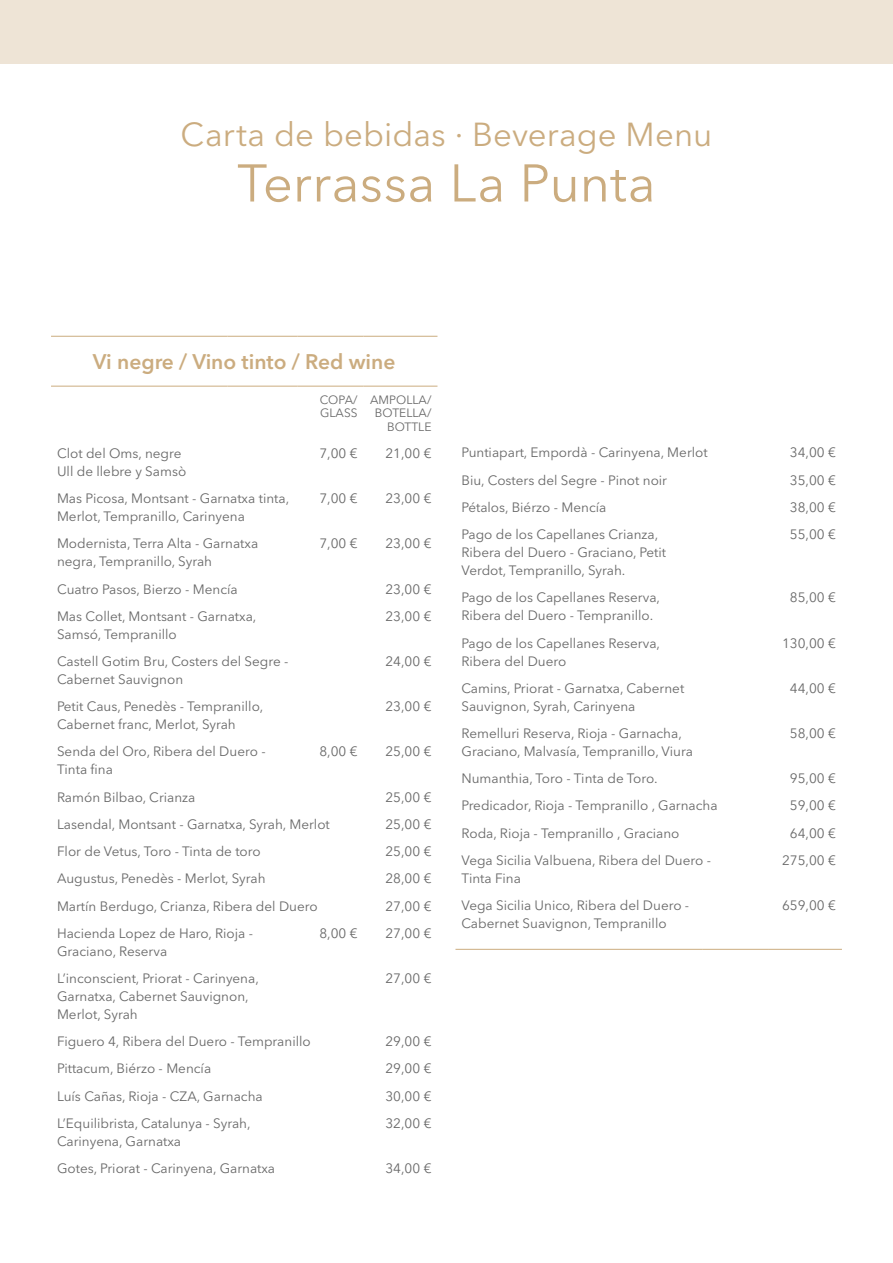
<style>
.page{position:relative;width:893px;height:1263px;background:#fff}
.page>*{position:absolute;margin:0;border:0;box-sizing:border-box;transform-origin:0 0}
.t1{font:52.5px "Avenir Next LT Pro";letter-spacing:.005em;color:#cbac7f}
.t2{font:33px "Avenir Next LT Pro";color:#cbac7f}
.t3{font:600 21px "Avenir Next LT Pro";color:#cbac7f}
.t4{font:13.5px/18px "Avenir Next LT Pro";color:#686868}
.t5{font:12px/13.5px "Avenir Next LT Pro";color:#686868}
</style>
<div class="page">
<div style="left:0;top:0;width:893px;height:64px;background:#eee4d6"></div>
<hr style="left:51px;top:336px;width:176px;height:1px;background:#cbac7f">
<hr style="left:227px;top:336px;width:71px;height:1px;background:#cbac7f">
<hr style="left:298px;top:336px;width:66px;height:1px;background:#cbac7f">
<hr style="left:364px;top:336px;width:73px;height:1px;background:#cbac7f">
<hr style="left:51px;top:386px;width:176px;height:1px;background:#cbac7f">
<hr style="left:227px;top:386px;width:71px;height:1px;background:#cbac7f">
<hr style="left:298px;top:386px;width:66px;height:1px;background:#cbac7f">
<hr style="left:364px;top:386px;width:73px;height:1px;background:#cbac7f">
<hr style="left:455px;top:949px;width:177px;height:1px;background:#cbac7f">
<hr style="left:632px;top:949px;width:70px;height:1px;background:#cbac7f">
<hr style="left:702px;top:949px;width:66px;height:1px;background:#cbac7f">
<hr style="left:768px;top:949px;width:74px;height:1px;background:#cbac7f">
<h2 class="t2" style="left:181px;top:115px;width:533px">Carta de bebidas · Beverage Menu</h2>
<h1 class="t1" style="left:237px;top:152px;width:420px">Terrassa La Punta</h1>
<h3 class="t3" style="left:93px;top:349px;width:304px">Vi negre / Vino tinto / Red wine</h3>
<p class="t5" style="left:320px;top:393px;width:39px">COPA/<br>GLASS</p>
<p class="t5" style="left:370px;top:393px;width:63px;text-align:right">AMPOLLA/<br>BOTELLA/<br>BOTTLE</p>
<p class="t4" style="left:57px;top:444px;width:131px">Clot del Oms, negre<br>Ull de llebre y Samsò</p>
<p class="t4" style="left:319px;top:444px;width:40px">7,00 €</p>
<p class="t4" style="left:385px;top:444px;width:48px">21,00 €</p>
<p class="t4" style="left:57px;top:489px;width:234px">Mas Picosa, Montsant - Garnatxa tinta,<br>Merlot, Tempranillo, Carinyena</p>
<p class="t4" style="left:319px;top:489px;width:40px">7,00 €</p>
<p class="t4" style="left:385px;top:489px;width:48px">23,00 €</p>
<p class="t4" style="left:57px;top:535px;width:203px">Modernista, Terra Alta - Garnatxa negra, Tempranillo, Syrah</p>
<p class="t4" style="left:319px;top:535px;width:40px">7,00 €</p>
<p class="t4" style="left:385px;top:535px;width:48px">23,00 €</p>
<p class="t4" style="left:57px;top:580px;width:182px">Cuatro Pasos, Bierzo - Mencía</p>
<p class="t4" style="left:385px;top:580px;width:48px">23,00 €</p>
<p class="t4" style="left:57px;top:607px;width:201px">Mas Collet, Montsant - Garnatxa,<br>Samsó, Tempranillo</p>
<p class="t4" style="left:385px;top:607px;width:48px">23,00 €</p>
<p class="t4" style="left:57px;top:652px;width:233px">Castell Gotim Bru, Costers del Segre -<br>Cabernet Sauvignon</p>
<p class="t4" style="left:385px;top:652px;width:48px">24,00 €</p>
<p class="t4" style="left:57px;top:697px;width:208px">Petit Caus, Penedès - Tempranillo,<br>Cabernet franc, Merlot, Syrah</p>
<p class="t4" style="left:385px;top:697px;width:48px">23,00 €</p>
<p class="t4" style="left:57px;top:743px;width:210px">Senda del Oro, Ribera del Duero -<br>Tinta fina</p>
<p class="t4" style="left:319px;top:743px;width:40px">8,00 €</p>
<p class="t4" style="left:385px;top:743px;width:48px">25,00 €</p>
<p class="t4" style="left:57px;top:788px;width:140px">Ramón Bilbao, Crianza</p>
<p class="t4" style="left:385px;top:788px;width:48px">25,00 €</p>
<p class="t4" style="left:57px;top:815px;width:274px">Lasendal, Montsant - Garnatxa, Syrah, Merlot</p>
<p class="t4" style="left:385px;top:815px;width:48px">25,00 €</p>
<p class="t4" style="left:57px;top:842px;width:205px">Flor de Vetus, Toro - Tinta de toro</p>
<p class="t4" style="left:385px;top:842px;width:48px">25,00 €</p>
<p class="t4" style="left:57px;top:869px;width:210px">Augustus, Penedès - Merlot, Syrah</p>
<p class="t4" style="left:385px;top:869px;width:48px">28,00 €</p>
<p class="t4" style="left:57px;top:897px;width:262px">Martín Berdugo, Crianza, Ribera del Duero</p>
<p class="t4" style="left:385px;top:897px;width:48px">27,00 €</p>
<p class="t4" style="left:57px;top:924px;width:198px">Hacienda Lopez de Haro, Rioja -<br>Graciano, Reserva</p>
<p class="t4" style="left:319px;top:924px;width:40px">8,00 €</p>
<p class="t4" style="left:385px;top:924px;width:48px">27,00 €</p>
<p class="t4" style="left:57px;top:969px;width:203px">L’inconscient, Priorat - Carinyena,<br>Garnatxa, Cabernet Sauvignon,<br>Merlot, Syrah</p>
<p class="t4" style="left:385px;top:969px;width:48px">27,00 €</p>
<p class="t4" style="left:57px;top:1032px;width:255px">Figuero 4, Ribera del Duero - Tempranillo</p>
<p class="t4" style="left:385px;top:1032px;width:48px">29,00 €</p>
<p class="t4" style="left:57px;top:1060px;width:156px">Pittacum, Biérzo - Mencía</p>
<p class="t4" style="left:385px;top:1060px;width:48px">29,00 €</p>
<p class="t4" style="left:57px;top:1087px;width:207px">Luís Cañas, Rioja - CZA, Garnacha</p>
<p class="t4" style="left:385px;top:1087px;width:48px">30,00 €</p>
<p class="t4" style="left:57px;top:1114px;width:195px">L’Equilibrista, Catalunya - Syrah,<br>Carinyena, Garnatxa</p>
<p class="t4" style="left:385px;top:1114px;width:48px">32,00 €</p>
<p class="t4" style="left:57px;top:1159px;width:220px">Gotes, Priorat - Carinyena, Garnatxa</p>
<p class="t4" style="left:385px;top:1159px;width:48px">34,00 €</p>
<p class="t4" style="left:461px;top:444px;width:248px">Puntiapart, Empordà - Carinyena, Merlot</p>
<p class="t4" style="left:790px;top:444px;width:48px">34,00 €</p>
<p class="t4" style="left:461px;top:471px;width:207px">Biu, Costers del Segre - Pinot noir</p>
<p class="t4" style="left:790px;top:471px;width:48px">35,00 €</p>
<p class="t4" style="left:461px;top:498px;width:146px">Pétalos, Biérzo - Mencía</p>
<p class="t4" style="left:790px;top:498px;width:48px">38,00 €</p>
<p class="t4" style="left:461px;top:525px;width:206px">Pago de los Capellanes Crianza,<br>Ribera del Duero - Graciano, Petit<br>Verdot, Tempranillo, Syrah.</p>
<p class="t4" style="left:790px;top:525px;width:48px">55,00 €</p>
<p class="t4" style="left:461px;top:588px;width:200px">Pago de los Capellanes Reserva,<br>Ribera del Duero - Tempranillo.</p>
<p class="t4" style="left:790px;top:588px;width:48px">85,00 €</p>
<p class="t4" style="left:461px;top:634px;width:200px">Pago de los Capellanes Reserva,<br>Ribera del Duero</p>
<p class="t4" style="left:782px;top:634px;width:55px">130,00 €</p>
<p class="t4" style="left:461px;top:679px;width:224px">Camins, Priorat - Garnatxa, Cabernet<br>Sauvignon, Syrah, Carinyena</p>
<p class="t4" style="left:790px;top:679px;width:48px">44,00 €</p>
<p class="t4" style="left:461px;top:724px;width:233px">Remelluri Reserva, Rioja - Garnacha,<br>Graciano, Malvasía, Tempranillo, Viura</p>
<p class="t4" style="left:790px;top:724px;width:48px">58,00 €</p>
<p class="t4" style="left:461px;top:769px;width:198px">Numanthia, Toro - Tinta de Toro.</p>
<p class="t4" style="left:790px;top:769px;width:48px">95,00 €</p>
<p class="t4" style="left:461px;top:797px;width:258px">Predicador, Rioja - Tempranillo , Garnacha</p>
<p class="t4" style="left:790px;top:797px;width:48px">59,00 €</p>
<p class="t4" style="left:461px;top:824px;width:220px">Roda, Rioja - Tempranillo , Graciano</p>
<p class="t4" style="left:790px;top:824px;width:48px">64,00 €</p>
<p class="t4" style="left:461px;top:851px;width:251px">Vega Sicilia Valbuena, Ribera del Duero -<br>Tinta Fina</p>
<p class="t4" style="left:782px;top:851px;width:55px">275,00 €</p>
<p class="t4" style="left:461px;top:896px;width:229px">Vega Sicilia Unico, Ribera del Duero -<br>Cabernet Suavignon, Tempranillo</p>
<p class="t4" style="left:782px;top:896px;width:55px">659,00 €</p>
</div>
